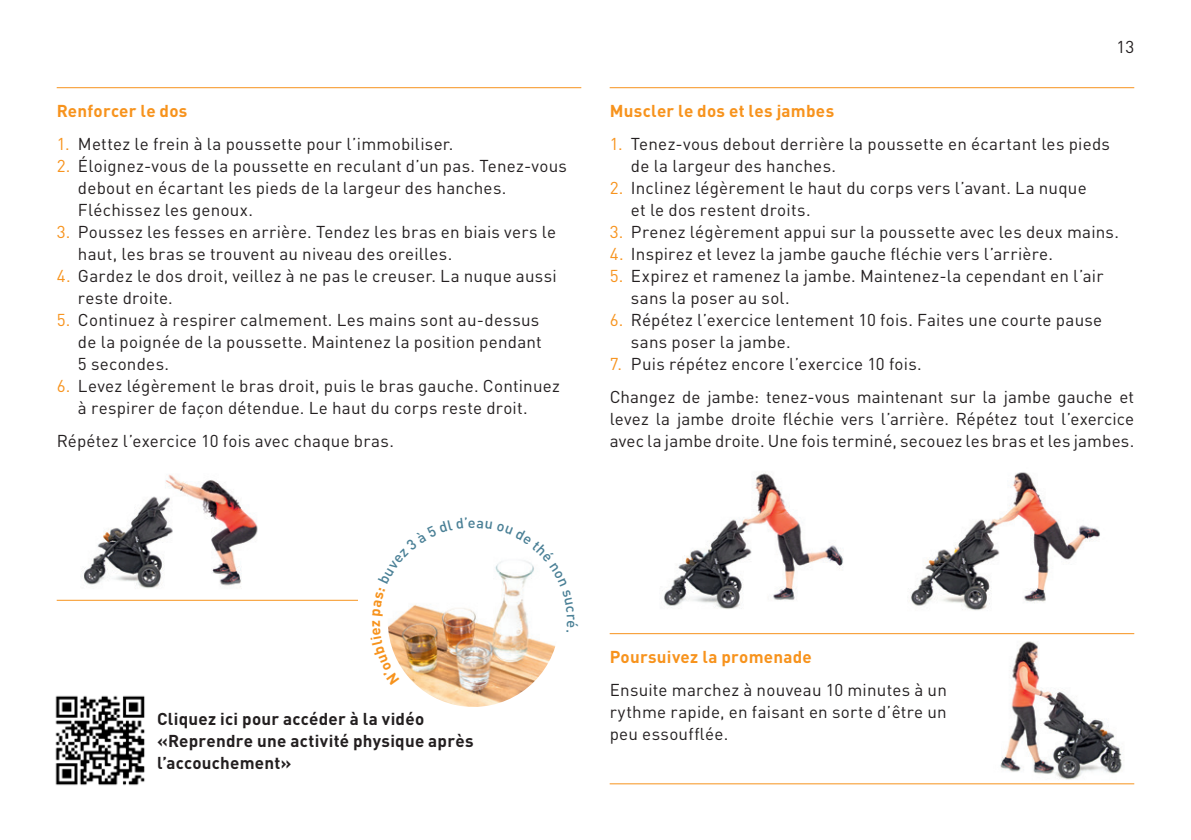
<style>
.page{position:relative;width:1191px;height:840px;background:#fff}
.page>*{position:absolute;margin:0;border:0;box-sizing:border-box;transform-origin:0 0}
.t1{font:17px/22px "DIN Pro";letter-spacing:.015em;color:#231f20}
.t2{font:700 17px/22px "DIN Pro";letter-spacing:.015em;color:#231f20}
.t3{font:700 17px "DIN Pro";letter-spacing:.015em;color:#f7931d}
.t4{font:500 14.6px "DIN Pro";color:#4a8096}
.s1{color:#f7931d}
</style>
<div class="page">
<img style="left:1000px;top:641px;width:122px;height:139px">
<hr style="left:609px;top:87px;width:525px;height:1px;background:#f7931d">
<hr style="left:609px;top:632px;width:525px;height:1px;background:#f7931d">
<hr style="left:609px;top:782px;width:525px;height:1px;background:#f7931d">
<img style="left:55px;top:695px;width:90px;height:91px">
<img style="left:80px;top:474px;width:178px;height:114px">
<hr style="left:57px;top:87px;width:524px;height:1px;background:#f7931d">
<hr style="left:57px;top:599px;width:524px;height:1px;background:#f7931d">
<img style="left:909px;top:472px;width:191px;height:139px">
<img style="left:662px;top:472px;width:182px;height:137px">
<div style="left:358px;top:576px;width:233px;height:42px;background:#fff"></div>
<img style="left:415px;top:609px;width:141px;height:97px">
<img style="left:388px;top:604px;width:79px;height:80px">
<svg style="left:477px;top:560px;width:79px;height:71px"></svg>
<p class="t3" style="left:57px;top:99px;width:132px">Renforcer le dos</p>
<p class="t1" style="left:57px;top:132px;width:398px"><span class="s1">1.</span> Mettez le frein à la poussette pour l’immobiliser.</p>
<p class="t1" style="left:78px;top:154px;width:490px;text-indent:-21px"><span class="s1">2.</span> Éloignez-vous de la poussette en reculant d’un pas. Tenez-vous debout en écartant les pieds de la largeur des hanches.<br>Fléchissez les genoux.</p>
<p class="t1" style="left:78px;top:220px;width:479px;text-indent:-21px"><span class="s1">3.</span> Poussez les fesses en arrière. Tendez les bras en biais vers le haut, les bras se trouvent au niveau des oreilles.</p>
<p class="t1" style="left:78px;top:264px;width:480px;text-indent:-21px"><span class="s1">4.</span> Gardez le dos droit, veillez à ne pas le creuser. La nuque aussi reste droite.</p>
<p class="t1" style="left:78px;top:308px;width:465px;text-indent:-21px"><span class="s1">5.</span> Continuez à respirer calmement. Les mains sont au-dessus de la poignée de la poussette. Maintenez la position pendant<br>5 secondes.</p>
<p class="t1" style="left:78px;top:374px;width:483px;text-indent:-21px"><span class="s1">6.</span> Levez légèrement le bras droit, puis le bras gauche. Continuez à respirer de façon détendue. Le haut du corps reste droit.</p>
<p class="t1" style="left:57px;top:429px;width:339px">Répétez l’exercice 10 fois avec chaque bras.</p>
<p class="t4" style="left:468px;top:512px;width:9px">e</p>
<p class="t1" style="left:1116px;top:35px;width:19px">13</p>
<p class="t3" style="left:609px;top:99px;width:226px">Muscler le dos et les jambes</p>
<p class="t1" style="left:631px;top:132px;width:480px;text-indent:-21px"><span class="s1">1.</span> Tenez-vous debout derrière la poussette en écartant les pieds de la largeur des hanches.</p>
<p class="t1" style="left:631px;top:176px;width:457px;text-indent:-21px"><span class="s1">2.</span> Inclinez légèrement le haut du corps vers l’avant. La nuque et le dos restent droits.</p>
<p class="t1" style="left:609px;top:220px;width:511px"><span class="s1">3.</span> Prenez légèrement appui sur la poussette avec les deux mains.</p>
<p class="t1" style="left:609px;top:242px;width:445px"><span class="s1">4.</span> Inspirez et levez la jambe gauche fléchie vers l’arrière.</p>
<p class="t1" style="left:631px;top:264px;width:474px;text-indent:-21px"><span class="s1">5.</span> Expirez et ramenez la jambe. Maintenez-la cependant en l’air sans la poser au sol.</p>
<p class="t1" style="left:631px;top:308px;width:473px;text-indent:-21px"><span class="s1">6.</span> Répétez l’exercice lentement 10 fois. Faites une courte pause sans poser la jambe.</p>
<p class="t1" style="left:609px;top:346px;width:526px;line-height:33px"><span class="s1">7.</span> Puis répétez encore l’exercice 10 fois.<br>Changez de jambe: tenez-vous maintenant sur la jambe gauche et</p>
<p class="t1" style="left:609px;top:407px;width:526px">levez la jambe droite fléchie vers l’arrière. Répétez tout l’exercice avec la jambe droite. Une fois terminé, secouez les bras et les jambes.</p>
<p class="t2" style="left:157px;top:706px;width:318px">Cliquez ici pour accéder à la vidéo «Reprendre une activité physique après l’accouchement»</p>
<p class="t3" style="left:609px;top:644px;width:204px">Poursuivez la promenade</p>
<p class="t1" style="left:609px;top:677px;width:339px;text-align:justify">Ensuite marchez à nouveau 10 minutes à un rythme rapide, en faisant en sorte d’être un peu essoufflée.</p>
</div>
